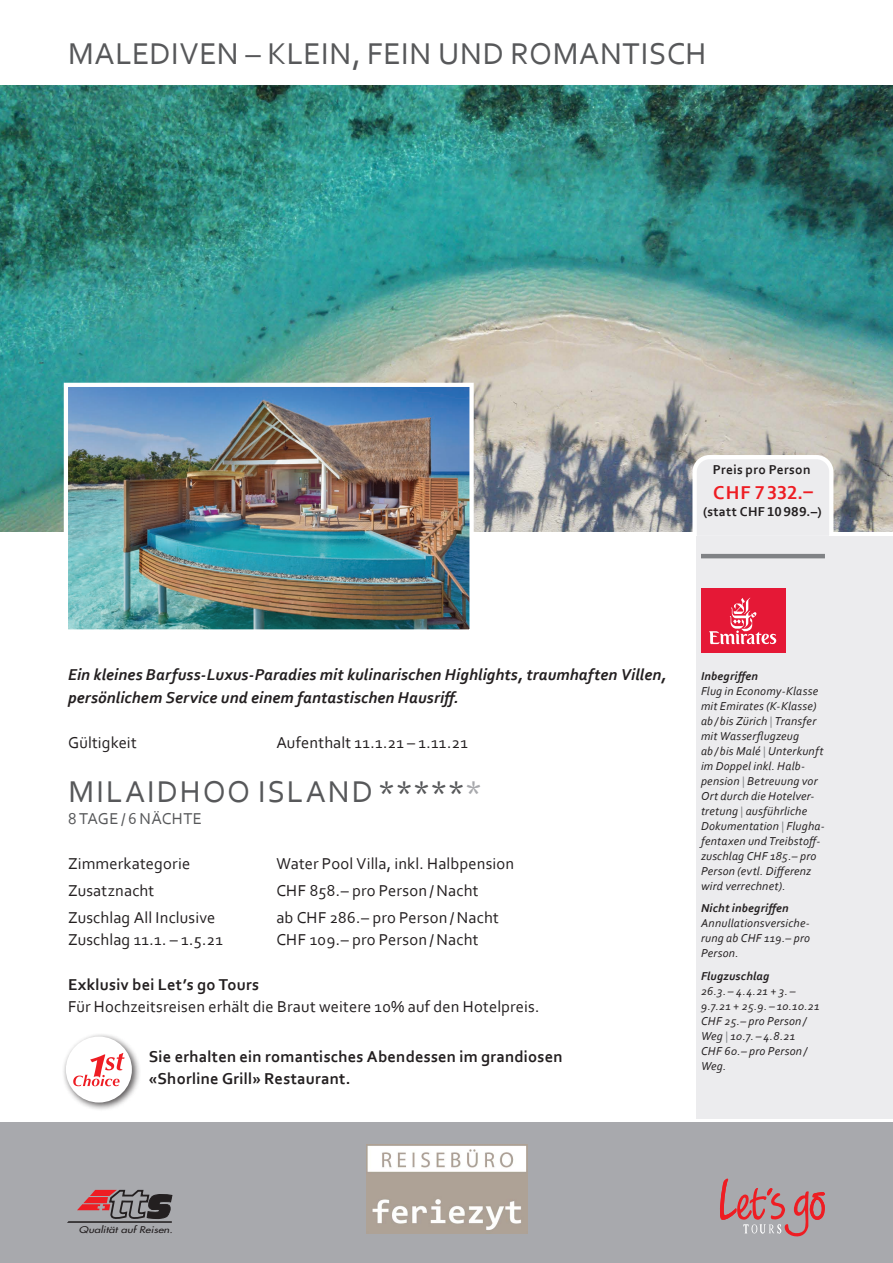
<style>
.page{position:relative;width:893px;height:1263px;background:#fff}
.page>*{position:absolute;margin:0;border:0;box-sizing:border-box;transform-origin:0 0}
.t1{font:31.5px "Corbel";letter-spacing:.02em;color:#57585a}
.t2{font:31.5px "Corbel";letter-spacing:.06em;color:#57585a}
.t3{font:700 19.5px "Corbel";letter-spacing:.035em;color:#ee1d23}
.t4{font:16.5px "Corbel";letter-spacing:.01em;color:#231f20}
.t5{font:italic 700 16.5px/22.5px "Corbel";letter-spacing:.01em;color:#231f20}
.t6{font:700 16.5px/22.5px "Corbel";letter-spacing:.015em;color:#231f20}
.t7{font:16.5px "Corbel";letter-spacing:.02em;color:#57585a}
.t8{font:700 13.5px "Corbel";letter-spacing:.025em;color:#231f20}
.t9{font:italic 12px/15px "Corbel";letter-spacing:.02em;color:#231f20}
.t10{font:italic 700 12px "Corbel";letter-spacing:.02em;color:#231f20}
.t11{font:italic 9px "Futura";color:#231f20;scale:1.25 1}
.s1{color:#a8a9ad}
.s2{color:#808285}
</style>
<div class="page">
<img style="left:0;top:85px;width:893px;height:446px">
<img style="left:62px;top:381px;width:414px;height:249px">
<div style="left:0;top:1123px;width:893px;height:140px;background:#a8a9ad"></div>
<div style="left:62px;top:1032px;width:79px;height:79px;background:#231f20;opacity:.75"></div>
<div style="left:66px;top:1036px;width:66px;height:66px;background:#fff;border-radius:50%"></div>
<svg style="left:73px;top:1053px;width:52px;height:33px"></svg>
<svg style="left:690px;top:453px;width:146px;height:89px;background:#e9e9ea"></svg>
<div style="left:697px;top:536px;width:196px;height:582px;background:#ececee"></div>
<hr style="left:701px;top:554px;width:124px;height:4px;background:#808285">
<div style="left:701px;top:588px;width:84px;height:65px;background:#e51836"></div>
<svg style="left:709px;top:598px;width:67px;height:46px"></svg>
<svg style="left:67px;top:1190px;width:105px;height:33px"></svg>
<svg style="left:720px;top:1179px;width:105px;height:57px"></svg>
<img style="left:367px;top:1144px;width:160px;height:89px">
<h1 class="t1" style="left:68px;top:34px;width:640px">MALEDIVEN – KLEIN, FEIN UND ROMANTISCH</h1>
<p class="t8" style="left:713px;top:461px;width:99px">Preis pro Person</p>
<p class="t8" style="left:703px;top:503px;width:120px">(statt CHF 10 989.–)</p>
<h2 class="t3" style="left:713px;top:480px;width:101px">CHF 7 332.–</h2>
<h3 class="t5" style="left:68px;top:663px;width:600px">Ein kleines Barfuss-Luxus-Paradies mit kulinarischen Highlights, traumhaften Villen, persönlichem Service und einem fantastischen Hausriff.</h3>
<h3 class="t4" style="left:68px;top:732px;width:70px">Gültigkeit</h3>
<h3 class="t4" style="left:276px;top:732px;width:193px">Aufenthalt 11.1.21 – 1.11.21</h3>
<h1 class="t2" style="left:69px;top:771px;width:415px">MILAIDHOO ISLAND *****<span class="s1">*</span></h1>
<h3 class="t7" style="left:68px;top:808px;width:136px">8 TAGE / 6 NÄCHTE</h3>
<h3 class="t4" style="left:68px;top:853px;width:124px">Zimmerkategorie</h3>
<h3 class="t4" style="left:276px;top:853px;width:239px">Water Pool Villa, inkl. Halbpension</h3>
<h3 class="t4" style="left:68px;top:880px;width:88px">Zusatznacht</h3>
<h3 class="t4" style="left:276px;top:880px;width:204px">CHF 858.– pro Person / Nacht</h3>
<h3 class="t4" style="left:68px;top:907px;width:149px">Zuschlag All Inclusive</h3>
<h3 class="t4" style="left:276px;top:907px;width:224px">ab CHF 286.– pro Person / Nacht</h3>
<h3 class="t4" style="left:68px;top:929px;width:156px">Zuschlag 11.1. – 1.5.21</h3>
<h3 class="t4" style="left:276px;top:929px;width:204px">CHF 109.– pro Person / Nacht</h3>
<h3 class="t6" style="left:68px;top:973px;width:193px">Exklusiv bei Let’s go Tours</h3>
<h3 class="t4" style="left:68px;top:996px;width:473px">Für Hochzeitsreisen erhält die Braut weitere 10% auf den Hotelpreis.</h3>
<h3 class="t6" style="left:149px;top:1045px;width:415px">Sie erhalten ein romantisches Abendessen im grandiosen «Shorline Grill» Restaurant.</h3>
<p class="t10" style="left:701px;top:668px;width:58px">Inbegriffen</p>
<p class="t9" style="left:701px;top:683px;width:125px">Flug in Economy-Klasse mit Emirates (K-Klasse) ab / bis Zürich <span class="s2">|</span> Transfer mit Wasserflugzeug<br>ab / bis Malé <span class="s2">|</span> Unterkunft im Doppel inkl. Halb&shy;pension <span class="s2">|</span> Betreuung vor<br>Ort durch die Hotelver&shy;tretung <span class="s2">|</span> ausführliche<br>Dokumentation <span class="s2">|</span> Flugha&shy;fentaxen und Treibstoff&shy;zuschlag CHF 185.– pro<br>Person (evtl. Differenz wird verrechnet).</p>
<p class="t10" style="left:701px;top:901px;width:89px">Nicht inbegriffen</p>
<p class="t9" style="left:701px;top:916px;width:111px;text-align:justify">Annullationsversiche&shy;rung ab CHF 119.– pro Person.</p>
<p class="t10" style="left:701px;top:968px;width:70px">Flugzuschlag</p>
<p class="t9" style="left:701px;top:983px;width:120px">26.3.– 4.4.21 + 3.–<br>9.7.21 + 25.9. – 10.10.21<br>CHF 25.– pro Person /<br>Weg <span class="s2">|</span> 10.7. – 4.8.21<br>CHF 60.– pro Person /<br>Weg.</p>
<p class="t11" style="left:79px;top:1224px;width:76px">Qualität auf Reisen.</p>
</div>
